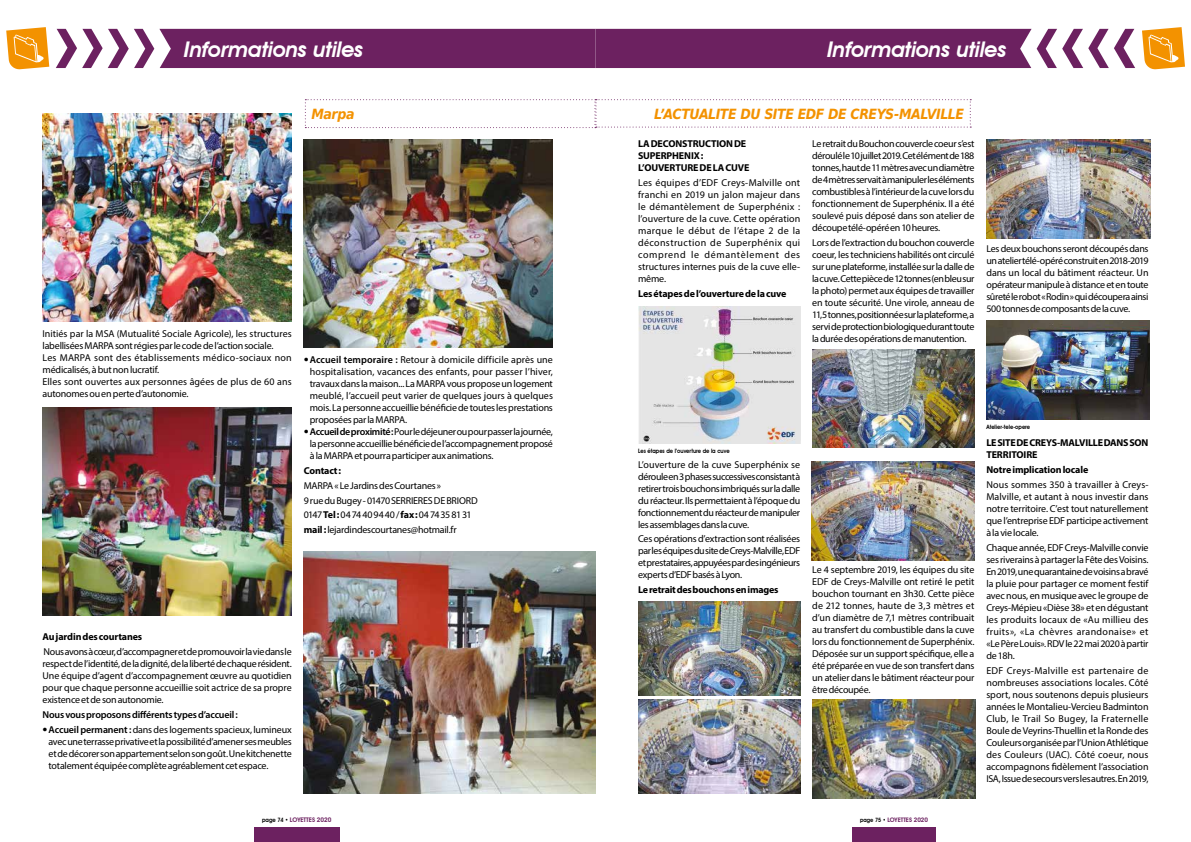
<style>
.page{position:relative;width:1191px;height:842px;background:#fff}
.page>*{position:absolute;margin:0;border:0;box-sizing:border-box;transform-origin:0 0}
.t1{font:italic 600 21.6px "Avant Garde IT Cby BT";letter-spacing:-.02em;color:#fff}
.t2{font:italic 700 14px "Bitstream Vera Sans";letter-spacing:-.035em;color:#f39200;scale:.9 1}
.t3{font:10px/12px "Myriad Pro";letter-spacing:-.02em;color:#000;text-align:justify}
.t4{font:10px/12px "Myriad Pro";color:#000}
.t5{font:700 10px/12px "Myriad Pro";letter-spacing:-.015em;color:#000}
.t6{font:600 10px "Myriad Pro";letter-spacing:-.015em;color:#000}
.t7{font:600 6.3px "Avant Garde IT Cby BT";color:#6c2160}
.t8{font:600 6.2px "Avant Garde IT Cby BT";color:#6c2160}
.t9{font:600 6px "Avant Garde IT Cby BT";color:#000;scale:.9 1}
.s1{font-family:"Clearface Gothic LT";font-weight:500}
.s2{font-weight:600}
.s3{font-weight:700}
.s4{font-size:6px;color:#000}
.s5{font-size:5.9px;color:#000}
</style>
<div class="page">
<div style="left:254px;top:828px;width:85px;height:14px;background:#6c2160"></div>
<div style="left:852px;top:827px;width:83px;height:15px;background:#6c2160"></div>
<svg style="left:1142px;top:27px;width:43px;height:43px;background:#f5ab3c"></svg>
<svg style="left:56px;top:29px;width:1079px;height:39px;background:#7f3e75"></svg>
<svg style="left:6px;top:27px;width:43px;height:43px;background:#f5ab3c"></svg>
<img style="left:43px;top:114px;width:249px;height:207px">
<img style="left:304px;top:140px;width:249px;height:207px">
<img style="left:43px;top:408px;width:249px;height:207px">
<img style="left:304px;top:551px;width:291px;height:242px">
<svg style="left:305px;top:99px;width:666px;height:29px"></svg>
<img style="left:811px;top:462px;width:164px;height:98px">
<img style="left:986px;top:140px;width:164px;height:98px">
<img style="left:986px;top:321px;width:163px;height:98px">
<img style="left:638px;top:307px;width:162px;height:137px">
<img style="left:638px;top:601px;width:162px;height:94px">
<img style="left:638px;top:700px;width:162px;height:94px">
<img style="left:812px;top:349px;width:163px;height:99px">
<img style="left:812px;top:700px;width:163px;height:98px">
<h1 class="t1" style="left:184px;top:36px;width:181px">Informations utiles</h1>
<h1 class="t1" style="left:827px;top:37px;width:181px">Informations utiles</h1>
<p class="t4" style="left:43px;top:328px;width:251px">Initiés par la MSA (Mutualité Sociale Agricole), les structures labellisées MARPA sont régies par le code de l’action sociale.<br>Les MARPA sont des établissements médico-sociaux non médicalisés, à but non lucratif.<br>Elles sont ouvertes aux personnes âgées de plus de 60 ans autonomes ou en perte d’autonomie.</p>
<p class="t5" style="left:43px;top:630px;width:101px">Au jardin des courtanes</p>
<p class="t3" style="left:43px;top:645px;width:251px">Nous avons à cœur, d’accompagner et de promouvoir la vie dans le respect de l’identité, de la dignité, de la liberté de chaque résident.<br>Une équipe d’agent d’accompagnement œuvre au quotidien pour que chaque personne accueillie soit actrice de sa propre existence et de son autonomie.</p>
<p class="t6" style="left:43px;top:708px;width:197px">Nous vous proposons différents types d’accueil :</p>
<p class="t3" style="left:49px;top:723px;width:245px;text-indent:-6px"><span class="s1">•</span><span class="s2">Accueil permanent :</span> dans des logements spacieux, lumineux avec une terrasse privative et la possibilité d’amener ses meubles et de décorer son appartement selon son goût. Une kitchenette totalement équipée complète agréablement cet espace.</p>
<h2 class="t2" style="left:311px;top:106px;width:49px">Marpa</h2>
<h2 class="t2" style="left:654px;top:106px;width:346px">L’ACTUALITE DU SITE EDF DE CREYS-MALVILLE</h2>
<p class="t3" style="left:310px;top:354px;width:245px;text-indent:-6px"><span class="s1">•</span><span class="s2">Accueil temporaire :</span> Retour à domicile difficile après une hospitalisation, vacances des enfants, pour passer l’hiver, travaux dans la maison... La MARPA vous propose un logement meublé, l’accueil peut varier de quelques jours à quelques mois. La personne accueillie bénéficie de toutes les prestations proposées par la MARPA.</p>
<p class="t3" style="left:310px;top:426px;width:245px;text-indent:-6px"><span class="s1">•</span><span class="s2">Accueil de proximité :</span> Pour le déjeuner ou pour passer la journée, la personne accueillie bénéficie de l’accompagnement proposé à la MARPA et pourra participer aux animations.</p>
<p class="t5" style="left:304px;top:464px;width:39px">Contact :</p>
<p class="t3" style="left:304px;top:478px;width:175px;line-height:14.8px;text-align:left">MARPA « Le Jardins des Courtanes »<br>9 rue du Bugey - 01470 SERRIERES DE BRIORD 0147 <span class="s3">Tel :</span> 04 74 40 94 40 / <span class="s3">fax :</span> 04 74 35 81 31 <span class="s3">mail :</span> lejardindescourtanes@hotmail.fr</p>
<p class="t5" style="left:638px;top:137px;width:113px">LA DECONSTRUCTION DE<br>SUPERPHENIX :<br>L’OUVERTURE DE LA CUVE</p>
<p class="t3" style="left:638px;top:176px;width:164px">Les équipes d’EDF Creys-Malville ont franchi en 2019 un jalon majeur dans le démantèlement de Superphénix : l’ouverture de la cuve. Cette opération marque le début de l’étape 2 de la déconstruction de Superphénix qui comprend le démantèlement des structures internes puis de la cuve elle&shy;même.</p>
<p class="t5" style="left:638px;top:287px;width:150px">Les étapes de l’ouverture de la cuve</p>
<p class="t3" style="left:812px;top:138px;width:164px">Le retrait du Bouchon couvercle coeur s’est déroulé le 10 juillet 2019. Cet élément de 188 tonnes, haut de 11 mètres avec un diamètre de 4 mètres servait à manipuler les éléments combustibles à l’intérieur de la cuve lors du fonctionnement de Superphénix. Il a été soulevé puis déposé dans son atelier de découpe télé-opéré en 10 heures.</p>
<p class="t3" style="left:812px;top:236px;width:164px">Lors de l’extraction du bouchon couvercle coeur, les techniciens habilités ont circulé sur une plateforme, installée sur la dalle de la cuve. Cette pièce de 12 tonnes (en bleu sur la photo) permet aux équipes de travailler en toute sécurité. Une virole, anneau de 11,5 tonnes, positionnée sur la plateforme, a servi de protection biologique durant toute la durée des opérations de manutention.</p>
<p class="t9" style="left:638px;top:447px;width:103px">Les étapes de l’ouverture de la cuve</p>
<p class="t3" style="left:638px;top:458px;width:164px">L’ouverture de la cuve Superphénix se déroule en 3 phases successives consistant à retirer trois bouchons imbriqués sur la dalle du réacteur. Ils permettaient à l’époque du fonctionnement du réacteur de manipuler les assemblages dans la cuve.</p>
<p class="t3" style="left:638px;top:533px;width:164px">Ces opérations d’extraction sont réalisées par les équipes du site de Creys-Malville, EDF et prestataires, appuyées par des ingénieurs experts d’EDF basés à Lyon.</p>
<p class="t5" style="left:638px;top:584px;width:142px">Le retrait des bouchons en images</p>
<p class="t3" style="left:812px;top:563px;width:164px">Le 4 septembre 2019, les équipes du site EDF de Creys-Malville ont retiré le petit bouchon tournant en 3h30. Cette pièce de 212 tonnes, haute de 3,3 mètres et d’un diamètre de 7,1 mètres contribuait au transfert du combustible dans la cuve lors du fonctionnement de Superphénix.<br>Déposée sur un support spécifique, elle a été préparée en vue de son transfert dans un atelier dans le bâtiment réacteur pour être découpée.</p>
<p class="t3" style="left:986px;top:242px;width:164px">Les deux bouchons seront découpés dans un atelier télé-opéré construit en 2018-2019 dans un local du bâtiment réacteur. Un opérateur manipule à distance et en toute sûreté le robot « Rodin » qui découpera ainsi 500 tonnes de composants de la cuve.</p>
<p class="t9" style="left:986px;top:423px;width:50px">Atelier-tele-opere</p>
<p class="t5" style="left:986px;top:437px;width:164px">LE SITE DE CREYS-MALVILLE DANS SON<br>TERRITOIRE</p>
<p class="t5" style="left:986px;top:464px;width:103px">Notre implication locale</p>
<p class="t3" style="left:986px;top:479px;width:164px">Nous sommes 350 à travailler à Creys-Malville, et autant à nous investir dans notre territoire. C’est tout naturellement que l’entreprise EDF participe activement à la vie locale.</p>
<p class="t3" style="left:986px;top:541px;width:164px">Chaque année, EDF Creys-Malville convie ses riverains à partager la Fête des Voisins.<br>En 2019, une quarantaine de voisins a bravé la pluie pour partager ce moment festif avec nous, en musique avec le groupe de Creys-Mépieu «Dièse 38» et en dégustant les produits locaux de «Au millieu des fruits», «La chèvres arandonaise» et «Le Père Louis». RDV le 22 mai 2020 à partir de 18h.</p>
<p class="t3" style="left:986px;top:664px;width:164px">EDF Creys-Malville est partenaire de nombreuses associations locales. Côté sport, nous soutenons depuis plusieurs années le Montalieu-Vercieu Badminton Club, le Trail So Bugey, la Fraternelle Boule de Veyrins-Thuellin et la Ronde des Couleurs organisée par l’Union Athlétique des Couleurs (UAC). Côté coeur, nous accompagnons fidèlement l’association ISA, Issue de secours vers les autres. En 2019,</p>
<p class="t7" style="left:262px;top:816px;width:71px"><span class="s4">page 74 •</span> LOYETTES 2020</p>
<p class="t8" style="left:860px;top:816px;width:70px"><span class="s5">page 75 •</span> LOYETTES 2020</p>
</div>
